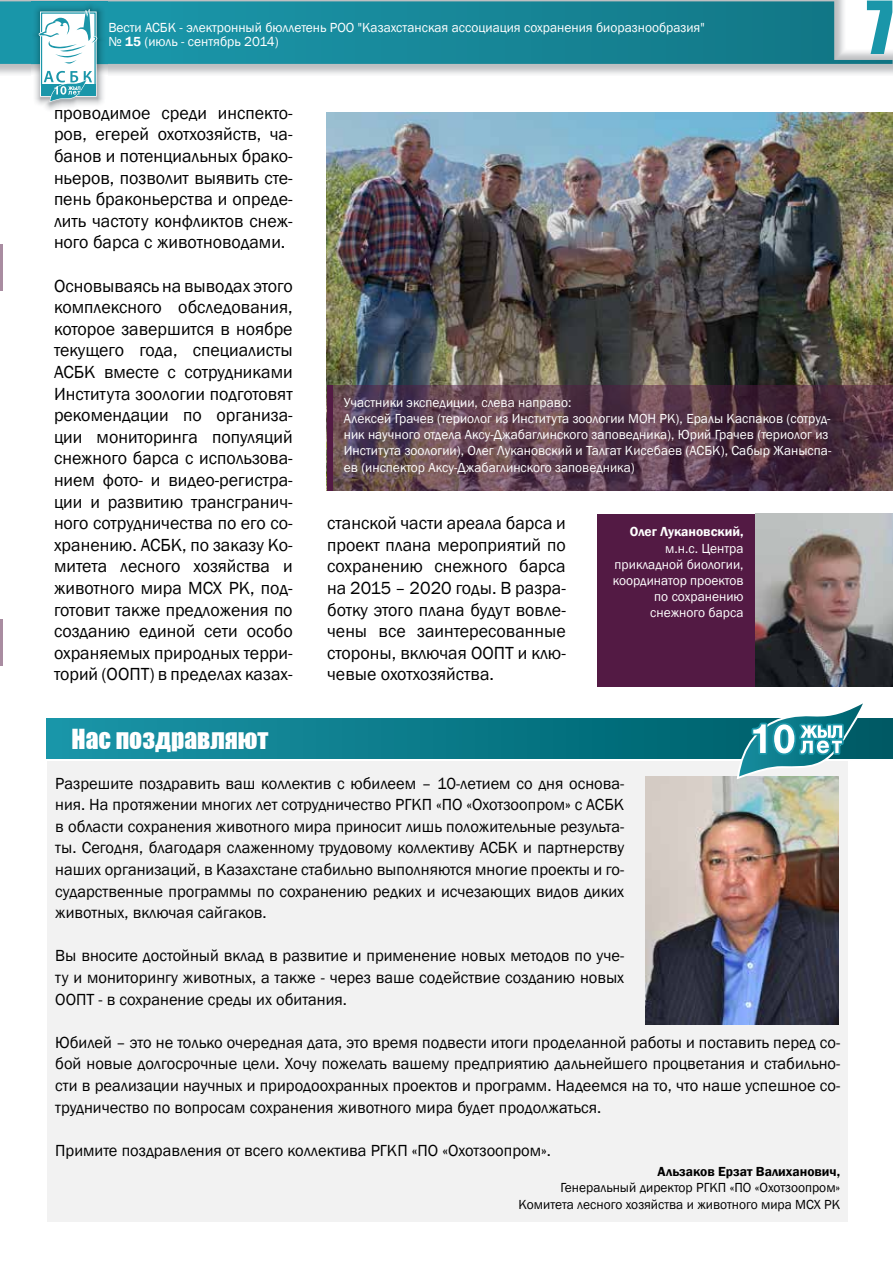
<style>
.page{position:relative;width:893px;height:1263px;background:#fff}
.page>*{position:absolute;margin:0;border:0;box-sizing:border-box;transform-origin:0 0}
.t1{font:66px "Impact Kaz AVTU";color:#1a96a9}
.t2{font:24.9px "Impact Kaz AVTU";color:#fff}
.t3{font:18px/21.6px "Franklin Gothic";color:#000;text-align:justify}
.t4{font:16.5px/21.6px "Franklin Gothic";color:#000;text-align:justify}
.t5{font:13.5px/16.2px "Franklin Gothic";color:#fff}
.t6{font:13.5px/16.2px "Franklin Gothic";color:#000;text-align:right}
.t7{font:600 13.5px "Franklin Gothic";color:#000}
.t8{font:600 13.5px "Franklin Gothic";color:#fff}
.s1{font-weight:600}
</style>
<div class="page">
<svg style="left:0;top:1px;width:892px;height:63px;background:#268f9f"></svg>
<img style="left:32px;top:2px;width:76px;height:108px">
<div style="left:42px;top:13px;width:53px;height:72px;background:#fff"></div>
<svg style="left:38px;top:9px;width:60px;height:55px"></svg>
<div style="left:41px;top:84px;width:55px;height:12px;background:#1a96a9"></div>
<svg style="left:44px;top:71px;width:48px;height:32px"></svg>
<div style="left:47px;top:761px;width:801px;height:461px;background:#f2f2f2"></div>
<img style="left:327px;top:113px;width:566px;height:272px">
<div style="left:597px;top:514px;width:293px;height:173px;background:#531a44"></div>
<img style="left:756px;top:514px;width:137px;height:173px">
<img style="left:646px;top:777px;width:193px;height:248px">
<hr style="left:0;top:244px;width:3px;height:47px;background:#531a44">
<hr style="left:0;top:619px;width:3px;height:47px;background:#531a44">
<svg style="left:333px;top:385px;width:560px;height:106px;background:#583b4a"></svg>
<div style="left:327px;top:385px;width:6px;height:106px;background:#531a44"></div>
<svg style="left:47px;top:719px;width:846px;height:40px;background:#0b7b8b"></svg>
<svg style="left:734px;top:703px;width:134px;height:79px"></svg>
<p class="t5" style="left:108px;top:21px;width:598px;line-height:13.5px">Вести АСБК - электронный бюллетень РОО "Казахстанская ассоциация сохранения биоразнообразия" № <span class="s1">15</span> (июль - сентябрь 2014)</p>
<p class="t3" style="left:54px;top:102px;width:240px">проводимое среди инспекто&shy;ров, егерей охотхозяйств, ча&shy;банов и потенциальных брако&shy;ньеров, позволит выявить сте&shy;пень браконьерства и опреде&shy;лить частоту конфликтов снеж&shy;ного барса с животноводами.</p>
<p class="t3" style="left:54px;top:275px;width:240px">Основываясь на выводах этого комплексного обследования, которое завершится в ноябре текущего года, специалисты АСБК вместе с сотрудниками Института зоологии подготовят рекомендации по организа&shy;ции мониторинга популяций снежного барса с использова&shy;нием фото- и видео-регистра&shy;ции и развитию трансгранич&shy;ного сотрудничества по его со&shy;хранению. АСБК, по заказу Ко&shy;митета лесного хозяйства и животного мира МСХ РК, под&shy;готовит также предложения по созданию единой сети особо охраняемых природных терри&shy;торий (ООПТ) в пределах казах-</p>
<h2 class="t2" style="left:72px;top:725px;width:198px">Нас поздравляют</h2>
<p class="t5" style="left:344px;top:394px;width:489px">Участники экспедиции, слева направо:<br>Алексей Грачев (териолог из Института зоологии МОН РК), Ералы Каспаков (сотруд&shy;ник научного отдела Аксу-Джабаглинского заповедника), Юрий Грачев (териолог из Института зоологии), Олег Лукановский и Талгат Кисебаев (АСБК), Сабыр Жаныспа&shy;ев (инспектор Аксу-Джабаглинского заповедника)</p>
<p class="t3" style="left:327px;top:513px;width:240px">станской части ареала барса и проект плана мероприятий по сохранению снежного барса на 2015 – 2020 годы. В разра&shy;ботку этого плана будут вовле&shy;чены все заинтересованные стороны, включая ООПТ и клю&shy;чевые охотхозяйства.</p>
<p class="t8" style="left:630px;top:524px;width:115px">Олег Лукановский,</p>
<p class="t5" style="left:613px;top:540px;width:132px;text-align:right">м.н.с. Центра прикладной биологии, координатор проектов по сохранению снежного барса</p>
<p class="t4" style="left:55px;top:772px;width:570px">Разрешите поздравить ваш коллектив с юбилеем – 10-летием со дня основа&shy;ния. На протяжении многих лет сотрудничество РГКП «ПО «Охотзоопром» с АСБК в области сохранения животного мира приносит лишь положительные результа&shy;ты. Сегодня, благодаря слаженному трудовому коллективу АСБК и партнерству наших организаций, в Казахстане стабильно выполняются многие проекты и го&shy;сударственные программы по сохранению редких и исчезающих видов диких животных, включая сайгаков.</p>
<p class="t4" style="left:55px;top:945px;width:570px">Вы вносите достойный вклад в развитие и применение новых методов по уче&shy;ту и мониторингу животных, а также - через ваше содействие созданию новых ООПТ - в сохранение среды их обитания.</p>
<p class="t4" style="left:55px;top:1032px;width:786px">Юбилей – это не только очередная дата, это время подвести итоги проделанной работы и поставить перед со&shy;бой новые долгосрочные цели. Хочу пожелать вашему предприятию дальнейшего процветания и стабильно&shy;сти в реализации научных и природоохранных проектов и программ. Надеемся на то, что наше успешное со&shy;трудничество по вопросам сохранения животного мира будет продолжаться.</p>
<p class="t4" style="left:55px;top:1140px;width:497px">Примите поздравления от всего коллектива РГКП «ПО «Охотзоопром».</p>
<p class="t7" style="left:657px;top:1163px;width:184px">Альзаков Ерзат Валиханович,</p>
<p class="t6" style="left:519px;top:1180px;width:323px">Генеральный директор РГКП «ПО «Охотзоопром»<br>Комитета лесного хозяйства и животного мира МСХ РК</p>
<h1 class="t1" style="left:866px;top:-11px;width:28px">7</h1>
</div>
